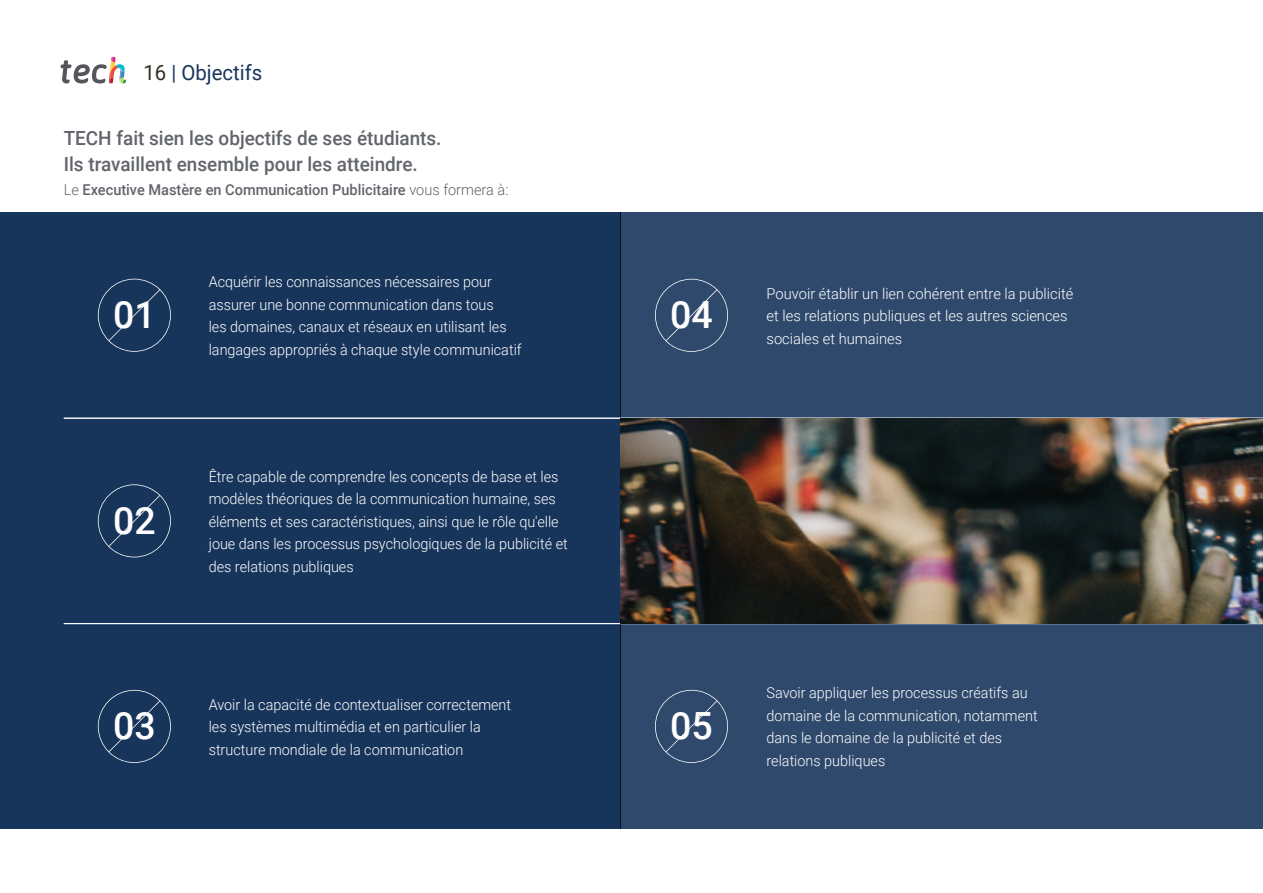
<style>
.page{position:relative;width:1263px;height:893px;background:#fff}
.page>*{position:absolute;margin:0;border:0;box-sizing:border-box;transform-origin:0 0}
.t1{font:500 37.5px "Roboto";color:#fff}
.t2{font:21px "Roboto";color:#1a355c}
.t3{font:500 19.5px/25.5px "Roboto";color:#61646a}
.t4{font:300 15px/22.5px "Roboto";color:#fff;scale:.96 1}
.t5{font:300 15px/22.5px "Roboto";color:#fff}
.t6{font:500 15px "Roboto";color:#61646a}
.s1{color:#312e20}
.s2{font-weight:300}
</style>
<div class="page">
<svg style="left:61px;top:57px;width:65px;height:27px"></svg>
<div style="left:0;top:213px;width:621px;height:616px;background:#17355b"></div>
<div style="left:621px;top:213px;width:642px;height:616px;background:#2e496b"></div>
<hr style="left:64px;top:418px;width:1199px;height:1px;background:#fff">
<hr style="left:64px;top:623px;width:1199px;height:1px;background:#fff">
<svg style="left:98px;top:279px;width:73px;height:73px"></svg>
<svg style="left:98px;top:484px;width:73px;height:73px"></svg>
<svg style="left:655px;top:690px;width:73px;height:73px"></svg>
<svg style="left:98px;top:690px;width:73px;height:73px"></svg>
<svg style="left:655px;top:279px;width:73px;height:73px"></svg>
<img style="left:621px;top:418px;width:642px;height:206px">
<h2 class="t2" style="left:144px;top:57px;width:120px"><span class="s1">16</span> | Objectifs</h2>
<h3 class="t3" style="left:64px;top:125px;width:379px">TECH fait sien les objectifs de ses étudiants.<br>Ils travaillent ensemble pour les atteindre.</h3>
<p class="t6" style="left:64px;top:179px;width:446px"><span class="s2">Le</span> Executive Mastère en Communication Publicitaire <span class="s2">vous formera à:</span></p>
<h1 class="t1" style="left:113px;top:288px;width:44px">01</h1>
<h1 class="t1" style="left:113px;top:494px;width:44px">02</h1>
<h1 class="t1" style="left:113px;top:699px;width:44px">03</h1>
<p class="t4" style="left:209px;top:270px;width:327px">Acquérir les connaissances nécessaires pour assurer une bonne communication dans tous<br>les domaines, canaux et réseaux en utilisant les langages appropriés à chaque style communicatif</p>
<p class="t4" style="left:209px;top:464px;width:375px">Être capable de comprendre les concepts de base et les modèles théoriques de la communication humaine, ses éléments et ses caractéristiques, ainsi que le rôle qu'elle joue dans les processus psychologiques de la publicité et des relations publiques</p>
<p class="t4" style="left:209px;top:692px;width:317px">Avoir la capacité de contextualiser correctement les systèmes multimédia et en particulier la structure mondiale de la communication</p>
<h1 class="t1" style="left:670px;top:288px;width:44px">04</h1>
<p class="t5" style="left:767px;top:281px;width:308px">Pouvoir établir un lien cohérent entre la publicité et les relations publiques et les autres sciences sociales et humaines</p>
<h1 class="t1" style="left:670px;top:699px;width:44px">05</h1>
<p class="t4" style="left:767px;top:681px;width:284px">Savoir appliquer les processus créatifs au domaine de la communication, notamment dans le domaine de la publicité et des relations publiques</p>
</div>
